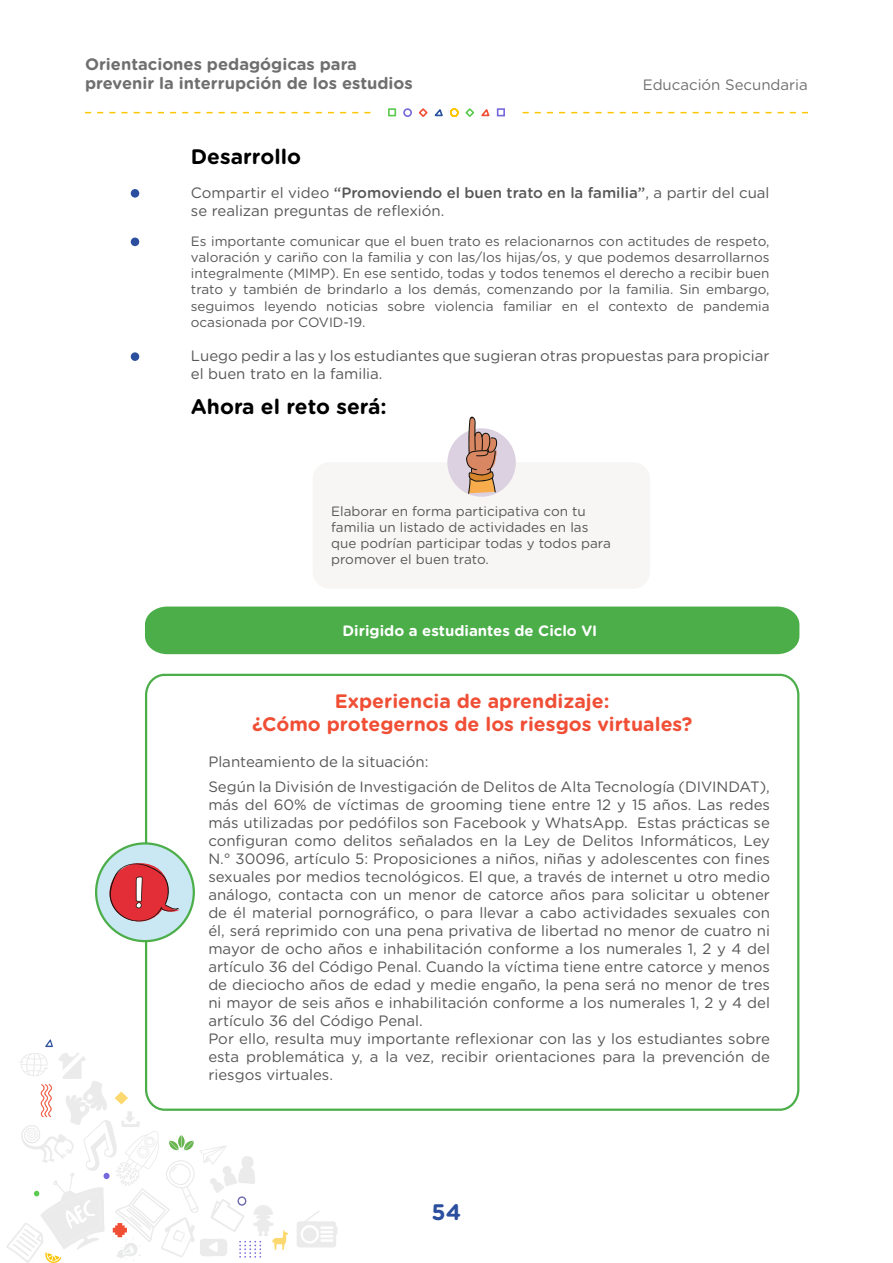
<style>
.page{position:relative;width:893px;height:1263px;background:#fff}
.page>*{position:absolute;margin:0;border:0;box-sizing:border-box;transform-origin:0 0}
.t1{font:700 22.5px "Gotham Rounded";color:#2b4f9e}
.t2{font:700 21px "Gotham Rounded";color:#000}
.t3{font:700 19.5px/23.4px "Gotham Rounded";color:#f04f36;text-align:center}
.t4{font:700 16.5px/19.8px "Gotham Rounded";color:#706f6f}
.t5{font:15px/18px "Gotham Rounded";color:#575757}
.t6{font:700 15px "Gotham Rounded";color:#fff}
.t7{font:15px "Gotham Rounded";color:#706f6f}
.t8{font:13.5px/16.2px "Gotham Rounded";color:#575757;text-align:justify}
.s1{font-weight:500}
</style>
<div class="page">
<svg style="left:523px;top:112px;width:285px;height:1px"></svg>
<svg style="left:85px;top:112px;width:285px;height:1px"></svg>
<div style="left:403px;top:108px;width:9px;height:9px;border:2px solid #7569db;border-radius:50%"></div>
<div style="left:388px;top:108px;width:8px;height:8px;border:2px solid #5cc94f"></div>
<div style="left:497px;top:108px;width:8px;height:8px;border:2px solid #7569db"></div>
<svg style="left:418px;top:108px;width:72px;height:9px"></svg>
<div style="left:313px;top:462px;width:337px;height:127px;background:#f7f6f5;border-radius:17px"></div>
<div style="left:145px;top:606px;width:654px;height:48px;background:#4bae49"></div>
<div style="left:96px;top:843px;width:98px;height:98px;background:#cae8f3;border-radius:50%"></div>
<div style="left:95px;top:842px;width:100px;height:100px;border:2px solid #4bae49;border-radius:50%"></div>
<svg style="left:109px;top:863px;width:71px;height:59px"></svg>
<div style="left:447px;top:428px;width:69px;height:69px;background:#dbd1e0;border-radius:50%"></div>
<svg style="left:466px;top:416px;width:31px;height:78px"></svg>
<svg style="left:297px;top:1211px;width:41px;height:36px"></svg>
<svg style="left:6px;top:1039px;width:282px;height:224px"></svg>
<div style="left:131px;top:352px;width:8px;height:9px;background:#2b4f9e;border-radius:50%"></div>
<div style="left:131px;top:238px;width:8px;height:8px;background:#2b4f9e;border-radius:50%"></div>
<div style="left:131px;top:189px;width:8px;height:9px;background:#2b4f9e;border-radius:50%"></div>
<p class="t4" style="left:85px;top:53px;width:329px">Orientaciones pedagógicas para prevenir la interrupción de los estudios</p>
<p class="t7" style="left:643px;top:75px;width:167px">Educación Secundaria</p>
<h2 class="t2" style="left:191px;top:141px;width:112px">Desarrollo</h2>
<p class="t5" style="left:191px;top:183px;width:580px">Compartir el video <span class="s1">“Promoviendo el buen trato en la familia”</span>, a partir del cual se realizan preguntas de reflexión.</p>
<p class="t8" style="left:191px;top:232px;width:580px">Es importante comunicar que el buen trato es relacionarnos con actitudes de respeto, valoración y cariño con la familia y con las/los hijas/os, y que podemos desarrollarnos integralmente (MIMP). En ese sentido, todas y todos tenemos el derecho a recibir buen trato y también de brindarlo a los demás, comenzando por la familia. Sin embargo, seguimos leyendo noticias sobre violencia familiar en el contexto de pandemia ocasionada por COVID-19.</p>
<p class="t5" style="left:191px;top:345px;width:580px">Luego pedir a las y los estudiantes que sugieran otras propuestas para propiciar el buen trato en la familia.</p>
<h2 class="t2" style="left:191px;top:392px;width:197px">Ahora el reto será:</h2>
<p class="t8" style="left:331px;top:502px;width:281px;text-align:left">Elaborar en forma participativa con tu familia un listado de actividades en las que podrían participar todas y todos para promover el buen trato.</p>
<p class="t6" style="left:342px;top:620px;width:256px">Dirigido a estudiantes de Ciclo VI</p>
<h3 class="t3" style="left:252px;top:688px;width:442px">Experiencia de aprendizaje:<br>¿Cómo protegernos de los riesgos virtuales?</h3>
<p class="t5" style="left:208px;top:752px;width:222px">Planteamiento de la situación:</p>
<p class="t5" style="left:208px;top:777px;width:563px">Según la División de Investigación de Delitos de Alta Tecnología (DIVINDAT), más del 60% de víctimas de grooming tiene entre 12 y 15 años. Las redes más utilizadas por pedófilos son Facebook y WhatsApp. Estas prácticas se configuran como delitos señalados en la Ley de Delitos Informáticos, Ley N.° 30096, artículo 5: Proposiciones a niños, niñas y adolescentes con fines sexuales por medios tecnológicos. El que, a través de internet u otro medio análogo, contacta con un menor de catorce años para solicitar u obtener de él material pornográfico, o para llevar a cabo actividades sexuales con él, será reprimido con una pena privativa de libertad no menor de cuatro ni mayor de ocho años e inhabilitación conforme a los numerales 1, 2 y 4 del artículo 36 del Código Penal. Cuando la víctima tiene entre catorce y menos de dieciocho años de edad y medie engaño, la pena será no menor de tres ni mayor de seis años e inhabilitación conforme a los numerales 1, 2 y 4 del artículo 36 del Código Penal.<br>Por ello, resulta muy importante reflexionar con las y los estudiantes sobre esta problemática y, a la vez, recibir orientaciones para la prevención de riesgos virtuales.</p>
<h1 class="t1" style="left:432px;top:1195px;width:31px">54</h1>
</div>
